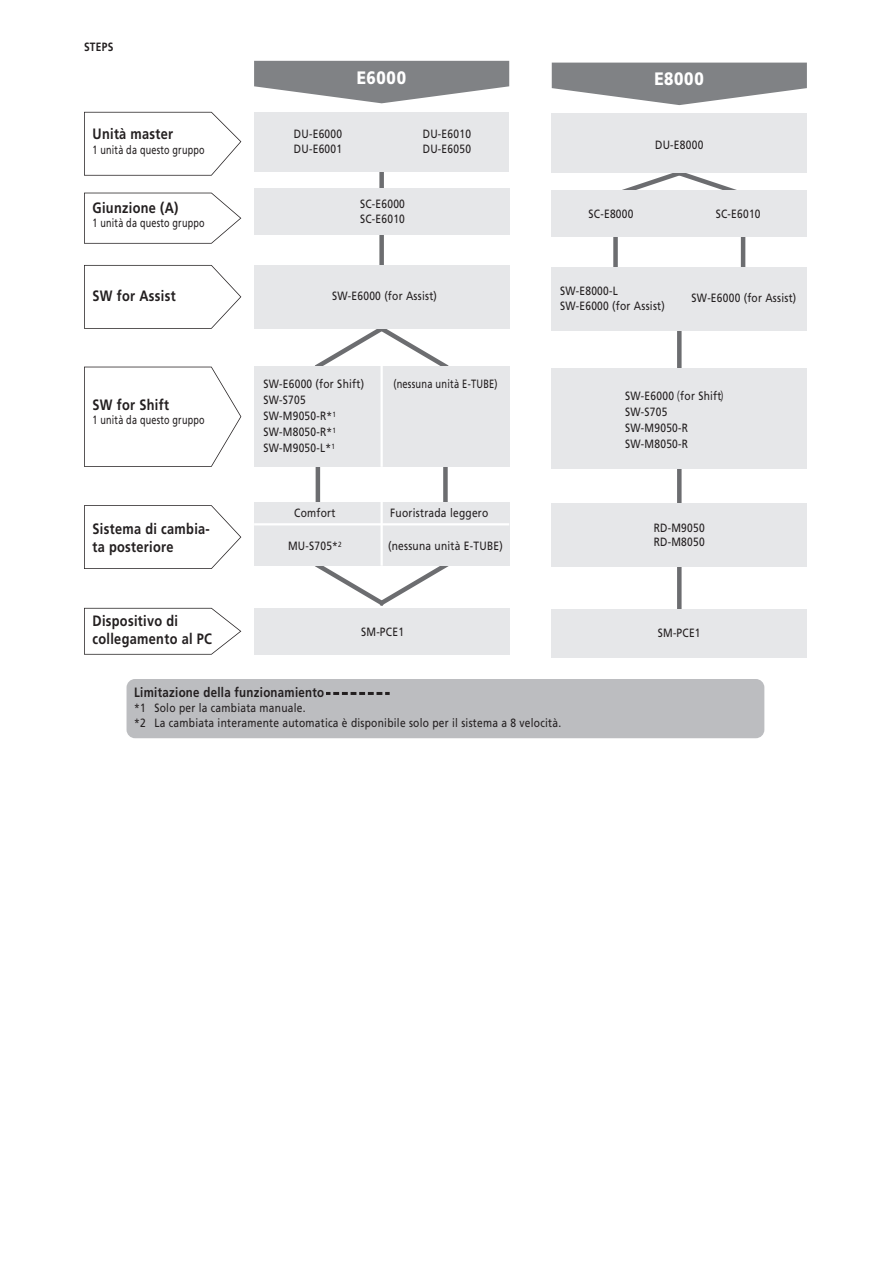
<style>
.page{position:relative;width:893px;height:1263px;background:#fff}
.page>*{position:absolute;margin:0;border:0;box-sizing:border-box;transform-origin:0 0}
.t1{font:900 18px "Frutiger LT Pro";letter-spacing:.045em;color:#fff;scale:.85 1}
.t2{font:700 15px/18px "Frutiger LT Pro";letter-spacing:.025em;color:#231f20;scale:.85 1}
.t3{font:700 13.5px "Frutiger LT Pro";letter-spacing:.025em;color:#231f20;scale:.85 1}
.t4{font:12px/15.9px "Frutiger LT Pro";letter-spacing:.025em;color:#231f20;scale:.85 1}
.t5{font:12px "Frutiger LT Pro";letter-spacing:.025em;color:#231f20;scale:.75 1}
.t6{font:12px "Frutiger LT Pro";letter-spacing:.025em;color:#231f20;scale:.77 1}
.t7{font:700 12px "Frutiger LT Pro";color:#231f20;scale:.85 1}
.s1{font-family:"Koz Go Pro"}
</style>
<div class="page">
<div style="left:379px;top:164px;width:5px;height:116px;background:#6c6d70"></div>
<svg style="left:312px;top:329px;width:140px;height:38px"></svg>
<svg style="left:312px;top:565px;width:140px;height:41px"></svg>
<hr style="left:316px;top:434px;width:4px;height:68px;background:#6c6d70">
<div style="left:443px;top:434px;width:5px;height:68px;background:#6c6d70"></div>
<div style="left:254px;top:112px;width:255px;height:59px;background:#e6e7e9"></div>
<div style="left:254px;top:188px;width:255px;height:47px;background:#e6e7e9"></div>
<div style="left:254px;top:265px;width:255px;height:64px;background:#e6e7e9"></div>
<svg style="left:84px;top:112px;width:157px;height:64px"></svg>
<svg style="left:84px;top:505px;width:157px;height:64px"></svg>
<svg style="left:254px;top:61px;width:255px;height:42px"></svg>
<svg style="left:622px;top:173px;width:115px;height:17px"></svg>
<div style="left:613px;top:236px;width:5px;height:38px;background:#6c6d70"></div>
<hr style="left:741px;top:236px;width:4px;height:38px;background:#6c6d70">
<div style="left:677px;top:285px;width:5px;height:340px;background:#6c6d70"></div>
<div style="left:552px;top:368px;width:255px;height:101px;background:#e6e7e9"></div>
<div style="left:552px;top:503px;width:255px;height:64px;background:#e6e7e9"></div>
<div style="left:552px;top:114px;width:255px;height:59px;background:#e6e7e9"></div>
<svg style="left:552px;top:63px;width:255px;height:42px"></svg>
<div style="left:552px;top:190px;width:255px;height:47px;background:#e6e7e9"></div>
<div style="left:552px;top:610px;width:255px;height:48px;background:#e6e7e9"></div>
<div style="left:551px;top:267px;width:256px;height:64px;background:#e6e7e9"></div>
<div style="left:254px;top:502px;width:255px;height:63px;background:#e6e7e9"></div>
<svg style="left:84px;top:608px;width:157px;height:47px"></svg>
<div style="left:254px;top:608px;width:255px;height:47px;background:#e6e7e9"></div>
<svg style="left:84px;top:193px;width:157px;height:51px"></svg>
<svg style="left:84px;top:265px;width:157px;height:64px"></svg>
<div style="left:254px;top:367px;width:255px;height:100px;background:#e6e7e9"></div>
<svg style="left:84px;top:367px;width:157px;height:100px"></svg>
<div style="left:127px;top:679px;width:637px;height:59px;background:#bcbdc0;border-radius:9px"></div>
<svg style="left:327px;top:692px;width:54px;height:3px"></svg>
<hr style="left:381px;top:365px;width:2px;height:102px;background:#fff">
<hr style="left:381px;top:502px;width:2px;height:64px;background:#fff">
<hr style="left:254px;top:523px;width:255px;height:2px;background:#fff">
<p class="t7" style="left:84px;top:40px;width:36px">STEPS</p>
<p class="t2" style="left:93px;top:125px;width:96px">Unità master</p>
<p class="t5" style="left:93px;top:143px;width:151px">1 unità da questo gruppo</p>
<p class="t2" style="left:93px;top:199px;width:103px">Giunzione (A)</p>
<p class="t5" style="left:93px;top:216px;width:151px">1 unità da questo gruppo</p>
<p class="t2" style="left:93px;top:287px;width:99px">SW for Assist</p>
<p class="t2" style="left:93px;top:395px;width:91px">SW for Shift</p>
<p class="t5" style="left:93px;top:413px;width:151px">1 unità da questo gruppo</p>
<p class="t2" style="left:93px;top:519px;width:140px">Sistema di cambia&shy;ta posteriore</p>
<p class="t2" style="left:93px;top:612px;width:142px">Dispositivo di collegamento al PC</p>
<h1 class="t1" style="left:357px;top:67px;width:59px">E6000</h1>
<h1 class="t1" style="left:654px;top:68px;width:60px">E8000</h1>
<p class="t4" style="left:294px;top:127px;width:58px;line-height:14.4px">DU-E6000<br>DU-E6001</p>
<p class="t4" style="left:423px;top:127px;width:58px;line-height:14.4px">DU-E6010<br>DU-E6050</p>
<p class="t4" style="left:360px;top:197px;width:54px;line-height:14.4px">SC-E6000<br>SC-E6010</p>
<p class="t4" style="left:332px;top:288px;width:125px">SW-E6000 (for Assist)</p>
<p class="t4" style="left:263px;top:376px;width:120px">SW-E6000 (for Shift)<br>SW-S705<br>SW-M9050-R*<sup>1<br></sup>SW-M8050-R*<sup>1<br></sup>SW-M9050-L*<sup>1</sup></p>
<p class="t6" style="left:393px;top:377px;width:137px">(nessuna unità E-TUBE)</p>
<p class="t4" style="left:294px;top:504px;width:50px">Comfort</p>
<p class="t4" style="left:288px;top:538px;width:65px">MU-S705*<sup>2</sup></p>
<p class="t4" style="left:390px;top:504px;width:117px">Fuoristrada leggero</p>
<p class="t4" style="left:388px;top:538px;width:136px">(nessuna unità E-TUBE)</p>
<p class="t4" style="left:361px;top:624px;width:52px">SM-PCE1</p>
<p class="t4" style="left:655px;top:137px;width:58px">DU-E8000</p>
<p class="t4" style="left:589px;top:206px;width:54px">SC-E8000</p>
<p class="t4" style="left:716px;top:206px;width:54px">SC-E6010</p>
<p class="t4" style="left:560px;top:282px;width:125px">SW-E8000-L<br>SW-E6000 (for Assist)</p>
<p class="t4" style="left:691px;top:290px;width:125px">SW-E6000 (for Assist)</p>
<p class="t4" style="left:625px;top:388px;width:117px">SW-E6000 <span class="s1">(</span>for Shift<span class="s1">)<br></span>SW-S705<br>SW-M9050-R<br>SW-M8050-R</p>
<p class="t4" style="left:654px;top:520px;width:62px;line-height:14.4px">RD-M9050<br>RD-M8050</p>
<p class="t4" style="left:658px;top:625px;width:52px">SM-PCE1</p>
<p class="t3" style="left:134px;top:684px;width:225px">Limitazione della funzionamiento</p>
<p class="t4" style="left:134px;top:700px;width:504px;line-height:15.3px">*1 Solo per la cambiata manuale.<br>*2 La cambiata interamente automatica è disponibile solo per il sistema a 8 velocità.</p>
</div>
